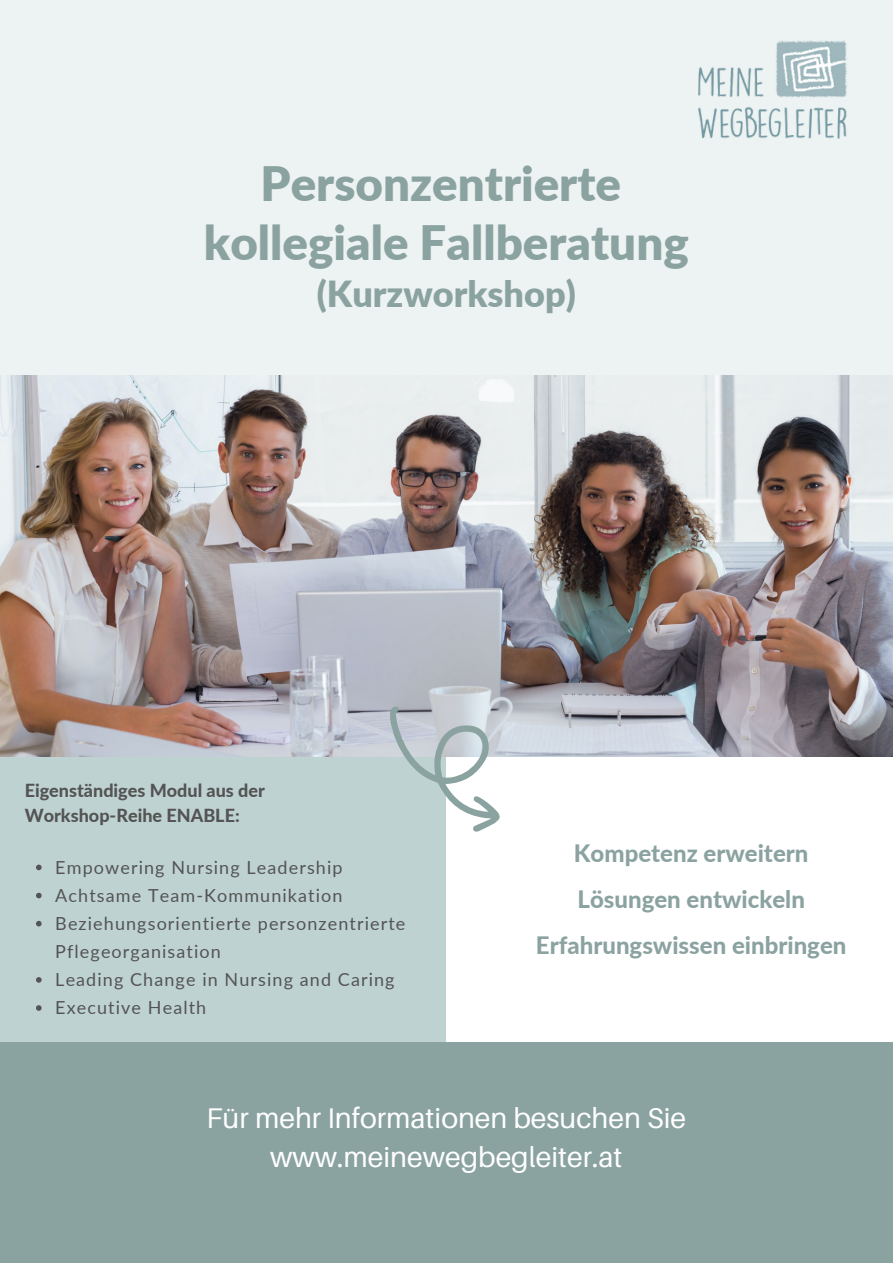
<style>
.page{position:relative;width:893px;height:1264px;background:#fff}
.page>*{position:absolute;margin:0;border:0;box-sizing:border-box;transform-origin:0 0}
.t1{font:900 47.4px/58.5px "Lato";color:#8ba3a0;text-align:center}
.t2{font:900 36px "Lato";color:#8ba3a0}
.t3{font:28.5px/39.3px "Aileron";color:#fff;text-align:center}
.t4{font:800 24px/46px "Lato";color:#8ba3a0;text-align:center}
.t5{font:18px/28px "Lato";letter-spacing:.06em;color:#545454}
.t6{font:800 18px/24.8px "Lato";color:#545454}
</style>
<div class="page">
<div style="left:0;top:0;width:892px;height:1262px;background:#edf2f2"></div>
<img style="left:0;top:376px;width:892px;height:381px">
<div style="left:0;top:757px;width:446px;height:285px;background:#bfd2d2"></div>
<div style="left:446px;top:757px;width:446px;height:285px;background:#fff"></div>
<div style="left:0;top:1042px;width:892px;height:220px;background:#8ba3a0"></div>
<img style="left:698px;top:40px;width:149px;height:99px">
<svg style="left:390px;top:706px;width:110px;height:126px"></svg>
<svg style="left:36px;top:864px;width:6px;height:6px"></svg>
<svg style="left:36px;top:892px;width:6px;height:6px"></svg>
<svg style="left:36px;top:920px;width:6px;height:6px"></svg>
<svg style="left:36px;top:977px;width:6px;height:5px"></svg>
<svg style="left:36px;top:1005px;width:6px;height:5px"></svg>
<h1 class="t1" style="left:204px;top:154px;width:486px">Personzentrierte kollegiale Fallberatung</h1>
<h2 class="t2" style="left:317px;top:271px;width:260px">(Kurzworkshop)</h2>
<p class="t6" style="left:25px;top:777px;width:242px">Eigenständiges Modul aus der<br>Workshop-Reihe ENABLE:</p>
<p class="t5" style="left:55px;top:852px;width:351px">Empowering Nursing Leadership<br>Achtsame Team-Kommunikation<br>Beziehungsorientierte personzentrierte<br>Pflegeorganisation<br>Leading Change in Nursing and Caring<br>Executive Health</p>
<h3 class="t4" style="left:536px;top:829px;width:312px">Kompetenz erweitern<br>Lösungen entwickeln<br>Erfahrungswissen einbringen</h3>
<h3 class="t3" style="left:206px;top:1097px;width:481px">Für mehr Informationen besuchen Sie www.meinewegbegleiter.at</h3>
</div>
